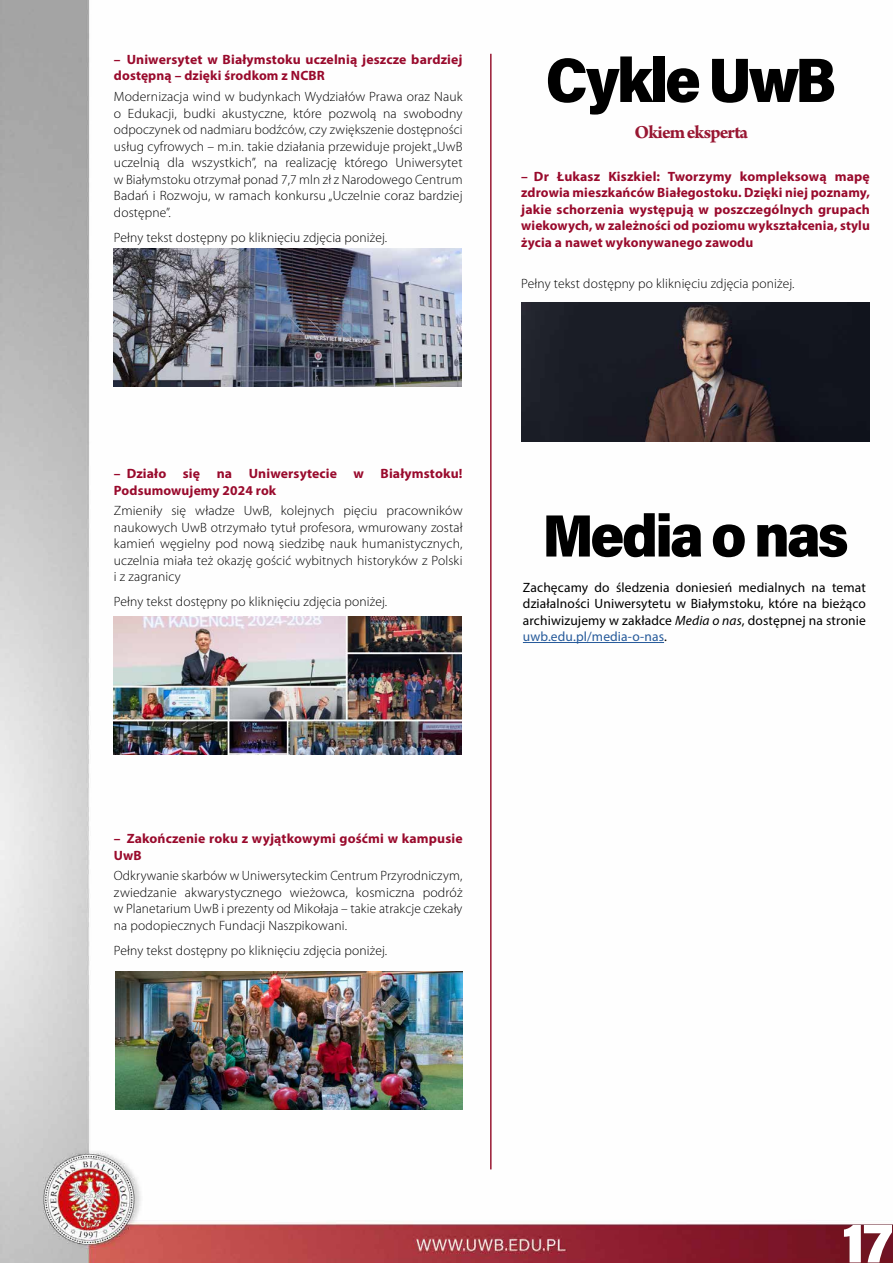
<style>
.page{position:relative;width:893px;height:1263px;background:#fff}
.page>*{position:absolute;margin:0;border:0;box-sizing:border-box;transform-origin:0 0}
.t1{font:63px "Acumin Variable Concept";letter-spacing:-.045em;color:#000}
.t2{font:60px "Acumin Variable Concept";letter-spacing:-.05em;color:#000}
.t3{font:57px "Acumin Variable Concept";color:#fff}
.t4{font:700 19.5px "Arno Pro";letter-spacing:-.045em;color:#981732}
.Informator{font:300 13.5px/16.5px "Myriad Pro";letter-spacing:.01em;color:#000;text-align:justify}
.t5{font:700 13.5px/16.5px "Myriad Pro";letter-spacing:.01em;color:#990a2c}
.t6{font:13.5px/16.5px "Myriad Pro";letter-spacing:.01em;color:#000;text-align:justify}
.s1{font-style:italic}
.s2{color:#275b9b}
</style>
<div class="page">
<img style="left:0;top:0;width:893px;height:1263px">
<hr style="left:490px;top:54px;width:2px;height:1115px;background:#981732">
<img style="left:115px;top:971px;width:347px;height:138px">
<img style="left:114px;top:616px;width:348px;height:139px">
<img style="left:113px;top:248px;width:348px;height:138px">
<img style="left:521px;top:303px;width:349px;height:138px">
<hr style="left:523px;top:642px;width:141px;height:1px;background:#275b9b">
<p class="t5" style="left:114px;top:51px;width:350px">– Uniwersytet w Białymstoku uczelnią jeszcze bardziej dostępną – dzięki środkom z NCBR</p>
<p class="Informator" style="left:114px;top:88px;width:350px">Modernizacja wind w budynkach Wydziałów Prawa oraz Nauk o Edukacji, budki akustyczne, które pozwolą na swobodny odpoczynek od nadmiaru bodźców, czy zwiększenie dostępności usług cyfrowych – m.in. takie działania przewiduje projekt „UwB uczelnią dla wszystkich”, na realizację którego Uniwersytet w Białymstoku otrzymał ponad 7,7 mln zł z Narodowego Centrum Badań i Rozwoju, w ramach konkursu „Uczelnie coraz bardziej dostępne”.</p>
<p class="Informator" style="left:114px;top:229px;width:275px">Pełny tekst dostępny po kliknięciu zdjęcia poniżej.</p>
<p class="t1" style="left:545px;top:37px;width:292px">Cykle UwB</p>
<p class="t4" style="left:635px;top:120px;width:115px">Okiem eksperta</p>
<p class="t5" style="left:521px;top:167px;width:350px;text-align:justify">– Dr Łukasz Kiszkiel: Tworzymy kompleksową mapę zdrowia mieszkańców Białegostoku. Dzięki niej poznamy, jakie schorzenia występują w poszczególnych grupach wiekowych, w zależności od poziomu wykształcenia, stylu życia a nawet wykonywanego zawodu</p>
<p class="Informator" style="left:521px;top:275px;width:275px">Pełny tekst dostępny po kliknięciu zdjęcia poniżej.</p>
<p class="t5" style="left:114px;top:465px;width:350px">– Działo się na Uniwersytecie w Białymstoku!<br>Podsumowujemy 2024 rok</p>
<p class="Informator" style="left:114px;top:502px;width:350px">Zmieniły się władze UwB, kolejnych pięciu pracowników naukowych UwB otrzymało tytuł profesora, wmurowany został kamień węgielny pod nową siedzibę nauk humanistycznych, uczelnia miała też okazję gościć wybitnych historyków z Polski i z zagranicy</p>
<p class="Informator" style="left:114px;top:593px;width:275px">Pełny tekst dostępny po kliknięciu zdjęcia poniżej.</p>
<p class="t2" style="left:542px;top:494px;width:308px">Media o nas</p>
<p class="t6" style="left:523px;top:579px;width:344px">Zachęcamy do śledzenia doniesień medialnych na temat działalności Uniwersytetu w Białymstoku, które na bieżąco archiwizujemy w zakładce <span class="s1">Media o nas</span>, dostępnej na stronie <span class="s2">uwb.edu.pl/media-o-nas</span>.</p>
<p class="t5" style="left:114px;top:830px;width:350px">– Zakończenie roku z wyjątkowymi gośćmi w kampusie<br>UwB</p>
<p class="Informator" style="left:114px;top:867px;width:350px">Odkrywanie skarbów w Uniwersyteckim Centrum Przyrodniczym, zwiedzanie akwarystycznego wieżowca, kosmiczna podróż w Planetarium UwB i prezenty od Mikołaja – takie atrakcje czekały na podopiecznych Fundacji Naszpikowani.</p>
<p class="Informator" style="left:114px;top:942px;width:275px">Pełny tekst dostępny po kliknięciu zdjęcia poniżej.</p>
<h3 class="t3" style="left:842px;top:1203px;width:53px">17</h3>
</div>
